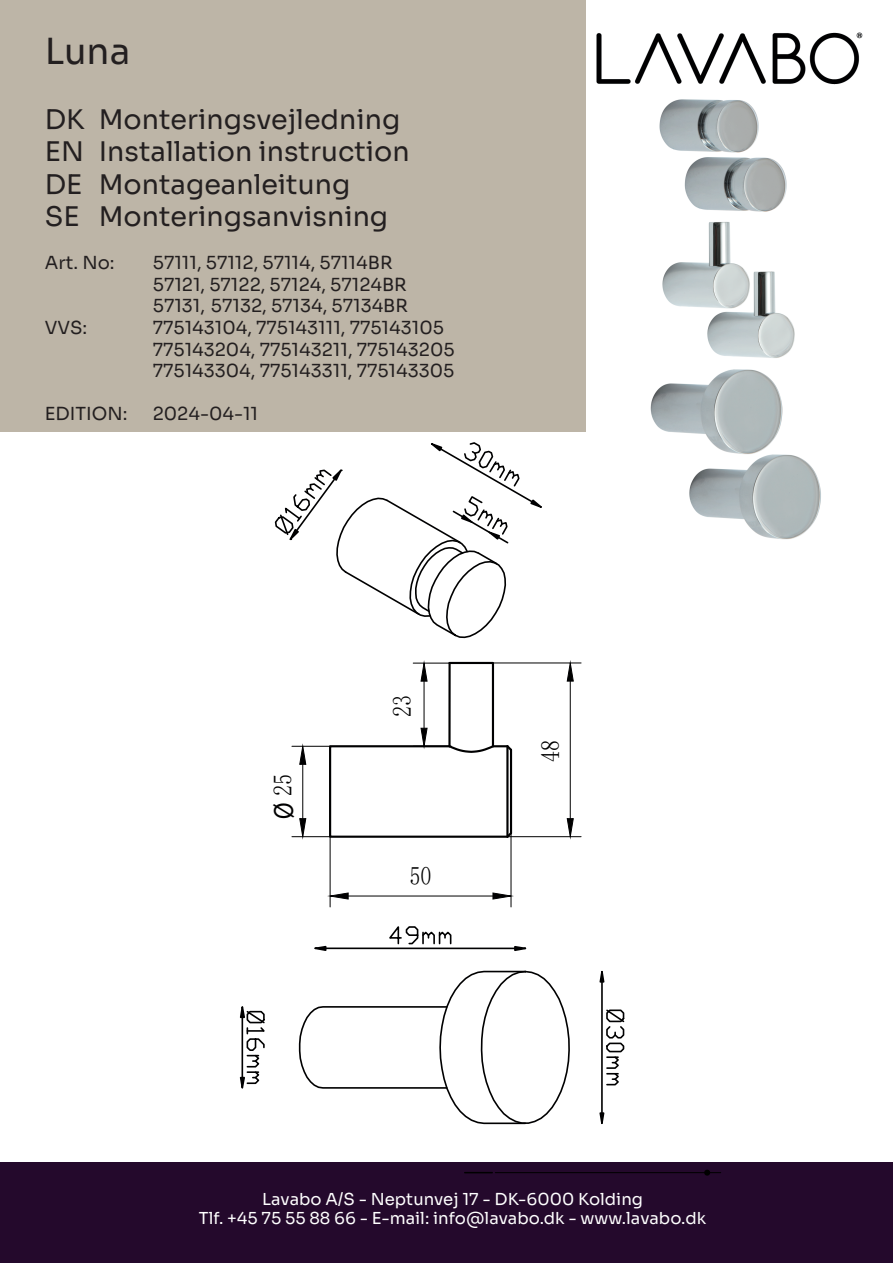
<style>
.page{position:relative;width:893px;height:1263px;background:#fff}
.page>*{position:absolute;margin:0;border:0;box-sizing:border-box;transform-origin:0 0}
.t1{font:36px "Sora";color:#231f20}
.t2{font:27px/32.4px "Sora";color:#231f20}
.t3{font:25.95px "Sim Sun";color:#000001;scale:.85 1}
.t4{font:18px/21.6px "Sora";color:#231f20}
.t5{font:16.5px/19.8px "Sora";color:#fff;text-align:center}
.s1{font-family:"Myriad Pro";font-size:28.05px}
</style>
<div class="page">
<div style="left:0;top:0;width:586px;height:431px;background:#bdb5a7"></div>
<img style="left:596px;top:32px;width:267px;height:53px">
<div style="left:0;top:1162px;width:893px;height:101px;background:#24092c"></div>
<hr style="left:495px;top:1172px;width:226px;height:1px;background:#000">
<svg style="left:704px;top:1169px;width:6px;height:7px"></svg>
<svg style="left:465px;top:1172px;width:27px;height:1px"></svg>
<img style="left:660px;top:99px;width:127px;height:113px">
<img style="left:662px;top:222px;width:133px;height:136px">
<img style="left:651px;top:369px;width:170px;height:171px">
<svg style="left:274px;top:442px;width:268px;height:197px"></svg>
<hr style="left:507px;top:836px;width:74px;height:1px;background:#000001">
<hr style="left:493px;top:663px;width:88px;height:1px;background:#000001">
<hr style="left:570px;top:681px;width:1px;height:138px;background:#000001">
<svg style="left:567px;top:818px;width:6px;height:19px"></svg>
<svg style="left:567px;top:663px;width:6px;height:18px"></svg>
<hr style="left:511px;top:833px;width:1px;height:74px;background:#000001">
<hr style="left:330px;top:837px;width:1px;height:70px;background:#000001">
<hr style="left:348px;top:896px;width:145px;height:1px;background:#000001">
<svg style="left:493px;top:893px;width:18px;height:6px"></svg>
<svg style="left:330px;top:893px;width:18px;height:6px"></svg>
<hr style="left:292px;top:836px;width:38px;height:1px;background:#000001">
<hr style="left:292px;top:746px;width:38px;height:1px;background:#000001">
<hr style="left:302px;top:764px;width:1px;height:55px;background:#000001">
<svg style="left:300px;top:818px;width:6px;height:19px"></svg>
<svg style="left:300px;top:746px;width:6px;height:18px"></svg>
<svg style="left:328px;top:661px;width:186px;height:179px"></svg>
<svg style="left:298px;top:970px;width:272px;height:155px"></svg>
<hr style="left:601px;top:982px;width:2px;height:131px;background:#000001">
<svg style="left:599px;top:970px;width:6px;height:14px"></svg>
<svg style="left:599px;top:1111px;width:6px;height:13px"></svg>
<svg style="left:606px;top:1009px;width:19px;height:77px"></svg>
<hr style="left:326px;top:947px;width:189px;height:2px;background:#000001">
<svg style="left:513px;top:946px;width:14px;height:5px"></svg>
<svg style="left:314px;top:945px;width:14px;height:6px"></svg>
<svg style="left:389px;top:926px;width:63px;height:19px"></svg>
<svg style="left:239px;top:1006px;width:26px;height:83px"></svg>
<h1 class="t1" style="left:45px;top:21px;width:87px">Luna</h1>
<h2 class="t2" style="left:45px;top:100px;width:366px">DK Monteringsvejledning<br>EN Installation instruction<br>DE Montageanleitung<br>SE Monteringsanvisning</h2>
<p class="t4" style="left:45px;top:250px;width:71px">Art. No:</p>
<p class="t4" style="left:153px;top:250px;width:257px">57111, 57112, 57114, 57114BR<br>57121, 57122, 57124, 57124BR<br>57131, 57132, 57134, 57134BR</p>
<p class="t4" style="left:45px;top:315px;width:44px">VVS:</p>
<p class="t4" style="left:153px;top:315px;width:303px">775143104, 775143111, 775143105<br>775143204, 775143211, 775143205<br>775143304, 775143311, 775143305</p>
<p class="t4" style="left:45px;top:401px;width:84px">EDITION:</p>
<p class="t4" style="left:153px;top:401px;width:107px">2024-04-11</p>
<h3 class="t3" style="left:270px;top:819px;width:55px;rotate:-90deg"><span class="s1">Ø</span> 25</h3>
<h3 class="t3" style="left:389px;top:717px;width:27px;rotate:-90deg">23</h3>
<h3 class="t3" style="left:409px;top:863px;width:27px">50</h3>
<h3 class="t3" style="left:537px;top:761px;width:27px;rotate:-90deg">48</h3>
<p class="t5" style="left:199px;top:1187px;width:509px">Lavabo A/S - Neptunvej 17 - DK-6000 Kolding<br>Tlf. +45 75 55 88 66 - E-mail: info@lavabo.dk - www.lavabo.dk</p>
</div>
